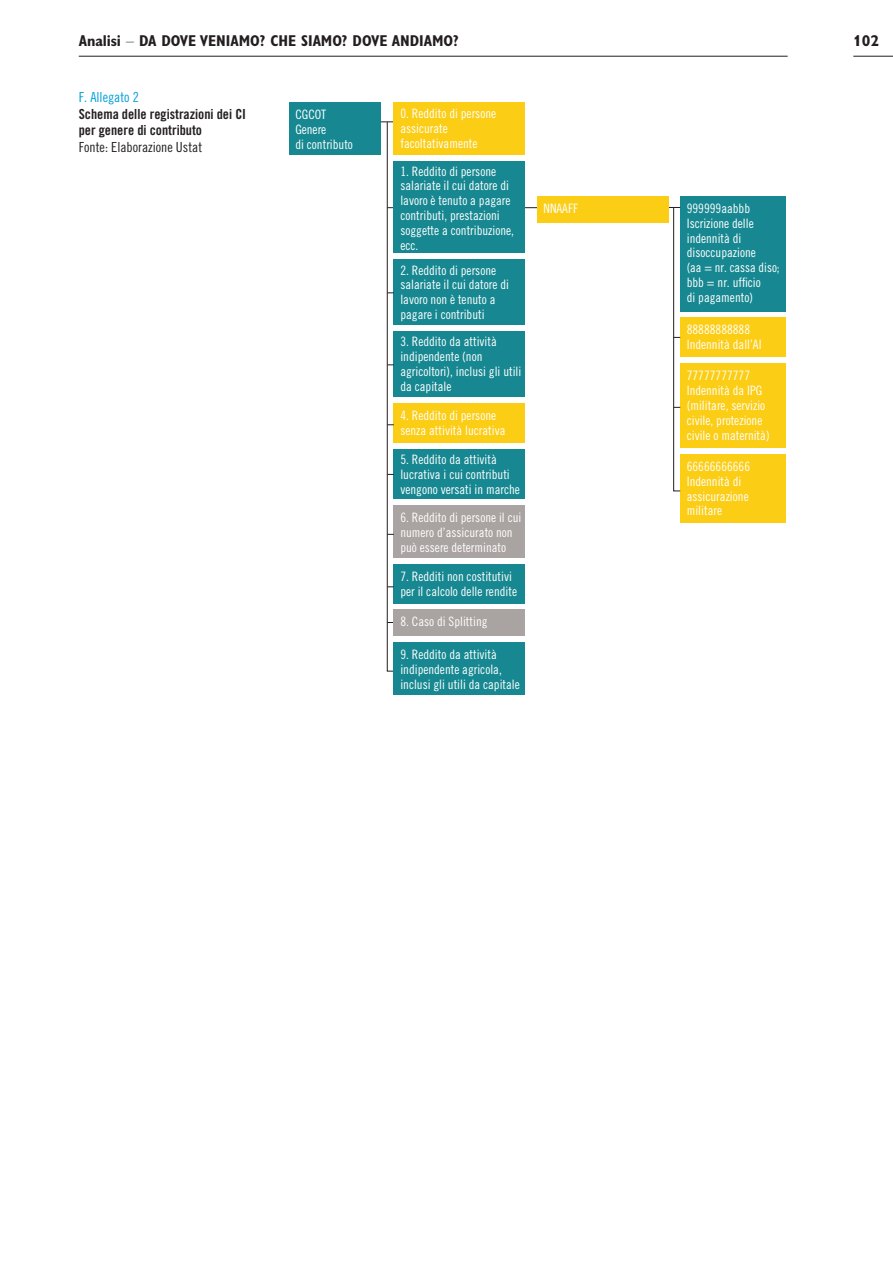
<style>
.page{position:relative;width:893px;height:1263px;background:#fff}
.page>*{position:absolute;margin:0;border:0;box-sizing:border-box;transform-origin:0 0}
.t1{font:700 condensed 15.75px "Gill Sans MT Std";letter-spacing:-.005em;color:#231f20}
.t2{font:700 15.75px "Gill Alt One";color:#231f20}
.t3{font:13.95px/16.6px "Trade Gothic LT Std Bd Cn 20";color:#231f20}
.t4{font:13.95px "Trade Gothic LT Std Cn 18";color:#231f20}
.t5{font:13.95px "Trade Gothic LT Std Cn 18";color:#009fda}
.t6{font:12.9px/14.9px "Trade Gothic LT Std Cn 18";color:#fff}
.s1{font-family:"Gill Alt One";font-weight:300;font-stretch:normal}
</style>
<div class="page">
<hr style="left:853px;top:56px;width:40px;height:1px;background:#231f20">
<hr style="left:79px;top:56px;width:709px;height:1px;background:#231f20">
<div style="left:394px;top:449px;width:131px;height:50px;background:#178891"></div>
<div style="left:289px;top:102px;width:92px;height:53px;background:#178891"></div>
<div style="left:680px;top:196px;width:105px;height:116px;background:#178891"></div>
<div style="left:680px;top:318px;width:105px;height:39px;background:#fbcd15"></div>
<div style="left:680px;top:364px;width:105px;height:84px;background:#fbcd15"></div>
<div style="left:680px;top:454px;width:105px;height:68px;background:#fbcd15"></div>
<div style="left:394px;top:505px;width:131px;height:53px;background:#a9a3a1"></div>
<div style="left:394px;top:259px;width:131px;height:66px;background:#178891"></div>
<div style="left:394px;top:564px;width:131px;height:39px;background:#178891"></div>
<div style="left:394px;top:331px;width:131px;height:66px;background:#178891"></div>
<div style="left:394px;top:403px;width:131px;height:40px;background:#fbcd15"></div>
<svg style="left:525px;top:207px;width:12px;height:1px"></svg>
<svg style="left:667px;top:207px;width:14px;height:285px"></svg>
<svg style="left:381px;top:121px;width:14px;height:551px"></svg>
<div style="left:394px;top:102px;width:131px;height:53px;background:#fbcd15"></div>
<div style="left:537px;top:196px;width:131px;height:26px;background:#fbcd15"></div>
<div style="left:394px;top:161px;width:131px;height:92px;background:#178891"></div>
<div style="left:394px;top:642px;width:131px;height:53px;background:#178891"></div>
<div style="left:394px;top:610px;width:131px;height:26px;background:#a9a3a1"></div>
<p class="t1" style="left:79px;top:31px;width:381px">Analisi <span class="s1">–</span> DA DOVE VENIAMO? CHE SIAMO? DOVE ANDIAMO?</p>
<p class="t2" style="left:853px;top:31px;width:27px">102</p>
<p class="t5" style="left:79px;top:92px;width:62px">F. Allegato 2</p>
<p class="t3" style="left:79px;top:107px;width:169px">Schema delle registrazioni dei CI per genere di contributo</p>
<p class="t4" style="left:79px;top:142px;width:125px">Fonte: Elaborazione Ustat</p>
<p class="t6" style="left:295px;top:108px;width:59px">CGCOT<br>Genere<br>di contributo</p>
<p class="t6" style="left:400px;top:108px;width:97px">0. Reddito di persone assicurate facoltativamente</p>
<p class="t6" style="left:400px;top:165px;width:115px">1. Reddito di persone salariate il cui datore di lavoro è tenuto a pagare contributi, prestazioni soggette a contribuzione, ecc.</p>
<p class="t6" style="left:400px;top:264px;width:110px">2. Reddito di persone salariate il cui datore di lavoro non è tenuto a pagare i contributi</p>
<p class="t6" style="left:400px;top:335px;width:122px">3. Reddito da attività indipendente (non agricoltori), inclusi gli utili da capitale</p>
<p class="t6" style="left:400px;top:409px;width:107px">4. Reddito di persone senza attività lucrativa</p>
<p class="t6" style="left:400px;top:453px;width:121px">5. Reddito da attività lucrativa i cui contributi vengono versati in marche</p>
<p class="t6" style="left:400px;top:511px;width:122px">6. Reddito di persone il cui numero d’assicurato non può essere determinato</p>
<p class="t6" style="left:400px;top:570px;width:118px;line-height:15.6px">7. Redditi non costitutivi per il calcolo delle rendite</p>
<p class="t6" style="left:400px;top:616px;width:89px">8. Caso di Splitting</p>
<p class="t6" style="left:400px;top:648px;width:121px">9. Reddito da attività indipendente agricola, inclusi gli utili da capitale</p>
<p class="t6" style="left:543px;top:202px;width:36px">NNAAFF</p>
<p class="t6" style="left:687px;top:202px;width:94px">999999aabbb<br>Iscrizione delle indennità di disoccupazione<br>(aa = nr. cassa diso; bbb = nr. ufficio<br>di pagamento)</p>
<p class="t6" style="left:687px;top:324px;width:76px">88888888888<br>Indennità dall’AI</p>
<p class="t6" style="left:687px;top:370px;width:84px">77777777777<br>Indennità da IPG (militare, servizio civile, protezione civile o maternità)</p>
<p class="t6" style="left:687px;top:460px;width:65px">66666666666<br>Indennità di assicurazione militare</p>
</div>
